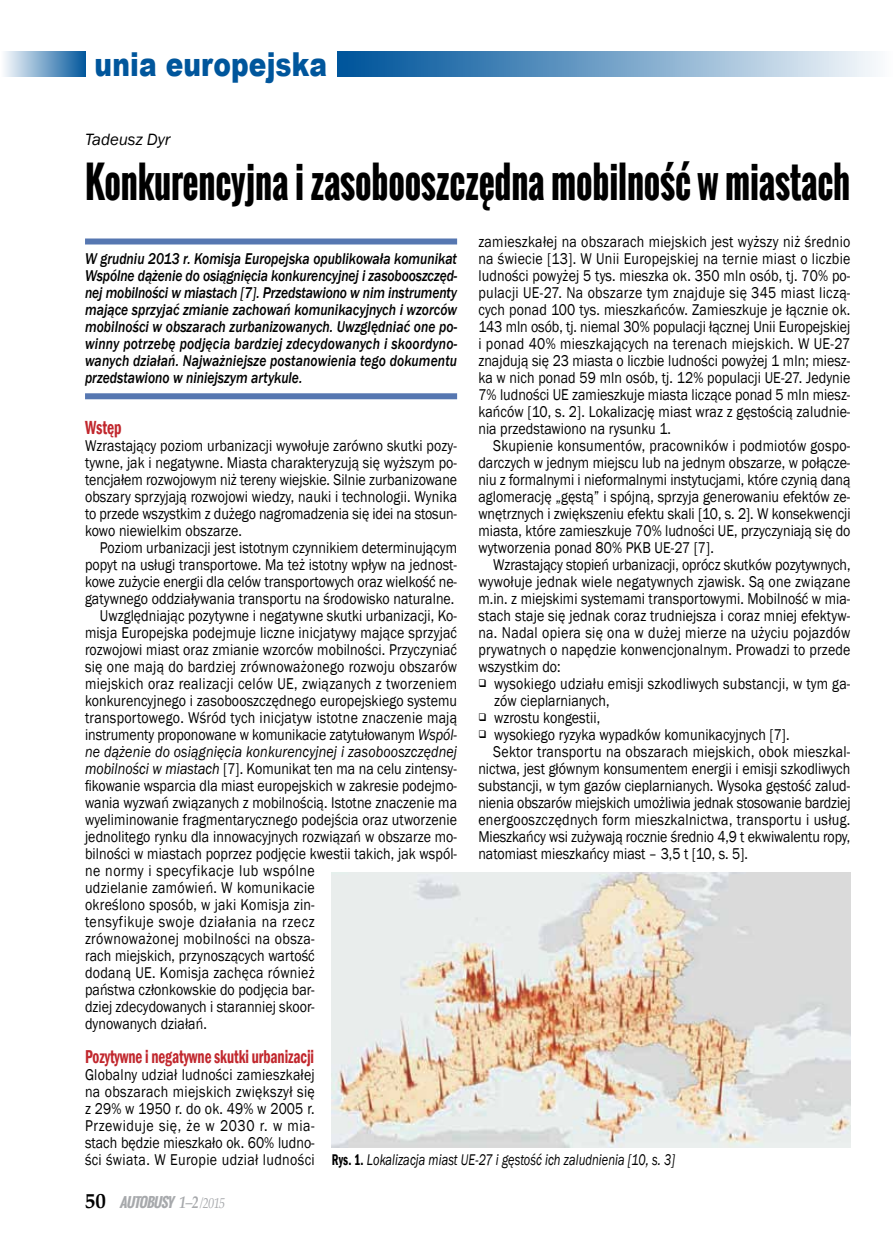
<style>
.page{position:relative;width:893px;height:1251px;background:#fff}
.page>*{position:absolute;margin:0;border:0;box-sizing:border-box;transform-origin:0 0}
.t1{font:700 42px "Oswald";letter-spacing:-.005em;color:#000;scale:.83 1}
.t2{font:900 33px "Arial";letter-spacing:.005em;color:#00569c;scale:.8 1}
.t3{font:600 condensed 19.5px "Franklin Gothic";letter-spacing:-.005em;color:#c1272d;scale:.8 1}
.t4{font:600 condensed 19.2px "Franklin Gothic";letter-spacing:-.005em;color:#c1272d;scale:.78 1}
.t5{font:italic 16.8px "Franklin Gothic";color:#000}
.t6{font:16.05px/17px "Franklin Gothic";letter-spacing:.005em;color:#000;text-align:justify;scale:.87 1}
.t7{font:italic 500 16.05px/17px "Franklin Gothic";color:#000;text-align:justify;scale:.85 1}
.t8{font:16.05px "Franklin Gothic";letter-spacing:.025em;color:#000;scale:.87 1}
.t9{font:italic 16.05px "Franklin Gothic";letter-spacing:.01em;color:#000;scale:.87 1}
.t10{font:16.05px "Franklin Gothic";letter-spacing:.04em;color:#000;scale:.87 1}
.t11{font:16.05px "Franklin Gothic";letter-spacing:.035em;color:#000;scale:.87 1}
.t12{font:italic 15.9px "Franklin Gothic";letter-spacing:.005em;color:#000;scale:.78 1}
.t13{font:italic 700 13.5px "Oswald";color:#a7a9ac}
.s1{font-style:italic}
.s2{font-weight:600;font-style:normal;font-stretch:condensed}
.s3{font-family:"Palatino Linotype";font-style:normal;font-size:21px;color:#000}
.s4{font-family:"Palatino Linotype";font-size:17.1px}
.s5{font-family:"Palatino Linotype";font-weight:400;font-size:14.85px}
</style>
<div class="page">
<div style="left:0;top:51px;width:85px;height:26px;background:linear-gradient(to right,#fff,#05599d)"></div>
<div style="left:337px;top:51px;width:556px;height:26px;background:linear-gradient(to right,#004f98,#f8fafc)"></div>
<div style="left:85px;top:238px;width:372px;height:6px;background:#5677b1"></div>
<div style="left:85px;top:393px;width:372px;height:6px;background:#5677b1"></div>
<img style="left:332px;top:872px;width:518px;height:275px">
<h2 class="t2" style="left:95px;top:40px;width:292px">unia europejska</h2>
<p class="t5" style="left:85px;top:128px;width:87px">Tadeusz Dyr</p>
<h1 class="t1" style="left:85px;top:151px;width:924px">Konkurencyjna i zasobooszczędna mobilność w miastach</h1>
<p class="t6" style="left:478px;top:233px;width:429px">zamieszkałej na obszarach miejskich jest wyższy niż średnio na świecie [13]. W Unii Europejskiej na ternie miast o liczbie ludności powyżej 5 tys. mieszka ok. 350 mln osób, tj. 70% po&shy;pulacji UE-27. Na obszarze tym znajduje się 345 miast liczą&shy;cych ponad 100 tys. mieszkańców. Zamieszkuje je łącznie ok.<br>143 mln osób, tj. niemal 30% populacji łącznej Unii Europejskiej i ponad 40% mieszkających na terenach miejskich. W UE-27 znajdują się 23 miasta o liczbie ludności powyżej 1 mln; miesz&shy;ka w nich ponad 59 mln osób, tj. 12% populacji UE-27. Jedynie 7% ludności UE zamieszkuje miasta liczące ponad 5 mln miesz&shy;kańców [10, s. 2]. Lokalizację miast wraz z gęstością zaludnie&shy;nia przedstawiono na rysunku 1.</p>
<p class="t6" style="left:478px;top:437px;width:429px;text-indent:15px">Skupienie konsumentów, pracowników i podmiotów gospo&shy;darczych w jednym miejscu lub na jednym obszarze, w połącze&shy;niu z formalnymi i nieformalnymi instytucjami, które czynią daną aglomerację „gęstą” i spójną, sprzyja generowaniu efektów ze&shy;wnętrznych i zwiększeniu efektu skali [10, s. 2]. W konsekwencji miasta, które zamieszkuje 70% ludności UE, przyczyniają się do wytworzenia ponad 80% PKB UE-27 [7].</p>
<p class="t6" style="left:478px;top:556px;width:429px;text-indent:15px">Wzrastający stopień urbanizacji, oprócz skutków pozytywnych, wywołuje jednak wiele negatywnych zjawisk. Są one związane m.in. z miejskimi systemami transportowymi. Mobilność w mia&shy;stach staje się jednak coraz trudniejsza i coraz mniej efektyw&shy;na. Nadal opiera się ona w dużej mierze na użyciu pojazdów prywatnych o napędzie konwencjonalnym. Prowadzi to przede wszystkim do:</p>
<p class="t6" style="left:494px;top:675px;width:411px">wysokiego udziału emisji szkodliwych substancji, w tym ga-</p>
<p class="t6" style="left:494px;top:692px;width:134px">zów cieplarnianych,</p>
<p class="t6" style="left:494px;top:709px;width:123px">wzrostu kongestii,</p>
<p class="t6" style="left:494px;top:726px;width:341px">wysokiego ryzyka wypadków komunikacyjnych [7].</p>
<p class="t6" style="left:493px;top:743px;width:412px">Sektor transportu na obszarach miejskich, obok mieszkal-</p>
<p class="t6" style="left:478px;top:760px;width:429px">nictwa, jest głównym konsumentem energii i emisji szkodliwych</p>
<p class="t6" style="left:478px;top:777px;width:429px">substancji, w tym gazów cieplarnianych. Wysoka gęstość zalud-</p>
<p class="t6" style="left:478px;top:794px;width:429px">nienia obszarów miejskich umożliwia jednak stosowanie bardziej</p>
<p class="t6" style="left:478px;top:811px;width:429px">energooszczędnych form mieszkalnictwa, transportu i usług.</p>
<p class="t6" style="left:478px;top:828px;width:429px">Mieszkańcy wsi zużywają rocznie średnio 4,9 t ekwiwalentu ropy,</p>
<p class="t6" style="left:478px;top:845px;width:311px">natomiast mieszkańcy miast – 3,5 t [10, s. 5].</p>
<p class="t7" style="left:85px;top:250px;width:439px">W grudniu 2013 r. Komisja Europejska opublikowała komunikat Wspólne dążenie do osiągnięcia konkurencyjnej i zasobooszczęd&shy;nej mobilności w miastach [7]. Przedstawiono w nim instrumenty mające sprzyjać zmianie zachowań komunikacyjnych i wzorców mobilności w obszarach zurbanizowanych. Uwzględniać one po&shy;winny potrzebę podjęcia bardziej zdecydowanych i skoordyno&shy;wanych działań. Najważniejsze postanowienia tego dokumentu przedstawiono w niniejszym artykule.</p>
<p class="t3" style="left:85px;top:414px;width:47px">Wstęp</p>
<p class="t6" style="left:85px;top:437px;width:429px">Wzrastający poziom urbanizacji wywołuje zarówno skutki pozy&shy;tywne, jak i negatywne. Miasta charakteryzują się wyższym po&shy;tencjałem rozwojowym niż tereny wiejskie. Silnie zurbanizowane obszary sprzyjają rozwojowi wiedzy, nauki i technologii. Wynika to przede wszystkim z dużego nagromadzenia się idei na stosun&shy;kowo niewielkim obszarze.</p>
<p class="t6" style="left:100px;top:539px;width:412px">Poziom urbanizacji jest istotnym czynnikiem determinującym</p>
<p class="t6" style="left:85px;top:556px;width:429px">popyt na usługi transportowe. Ma też istotny wpływ na jednost-</p>
<p class="t6" style="left:85px;top:573px;width:429px">kowe zużycie energii dla celów transportowych oraz wielkość ne-</p>
<p class="t6" style="left:85px;top:590px;width:426px">gatywnego oddziaływania transportu na środowisko naturalne.</p>
<p class="t6" style="left:100px;top:607px;width:412px">Uwzględniając pozytywne i negatywne skutki urbanizacji, Ko-</p>
<p class="t6" style="left:85px;top:624px;width:429px">misja Europejska podejmuje liczne inicjatywy mające sprzyjać</p>
<p class="t6" style="left:85px;top:641px;width:429px">rozwojowi miast oraz zmianie wzorców mobilności. Przyczyniać</p>
<p class="t6" style="left:85px;top:658px;width:429px">się one mają do bardziej zrównoważonego rozwoju obszarów</p>
<p class="t8" style="left:85px;top:673px;width:429px">miejskich oraz realizacji celów UE, związanych z tworzeniem</p>
<p class="t6" style="left:85px;top:692px;width:429px">konkurencyjnego i zasobooszczędnego europejskiego systemu</p>
<p class="t6" style="left:85px;top:709px;width:429px">transportowego. Wśród tych inicjatyw istotne znaczenie mają</p>
<p class="t6" style="left:85px;top:726px;width:429px">instrumenty proponowane w komunikacie zatytułowanym <span class="s1">Wspól-</span></p>
<p class="t9" style="left:85px;top:741px;width:429px">ne dążenie do osiągnięcia konkurencyjnej i zasobooszczędnej</p>
<p class="t6" style="left:85px;top:760px;width:429px"><span class="s1">mobilności w miastach</span> [7]. Komunikat ten ma na celu zintensy-</p>
<p class="t6" style="left:85px;top:777px;width:429px">fikowanie wsparcia dla miast europejskich w zakresie podejmo-</p>
<p class="t6" style="left:85px;top:794px;width:429px">wania wyzwań związanych z mobilnością. Istotne znaczenie ma</p>
<p class="t6" style="left:85px;top:811px;width:429px">wyeliminowanie fragmentarycznego podejścia oraz utworzenie</p>
<p class="t6" style="left:85px;top:828px;width:429px">jednolitego rynku dla innowacyjnych rozwiązań w obszarze mo-</p>
<p class="t6" style="left:85px;top:845px;width:429px">bilności w miastach poprzez podjęcie kwestii takich, jak wspól-</p>
<p class="t11" style="left:85px;top:860px;width:265px">ne normy i specyfikacje lub wspólne</p>
<p class="t6" style="left:85px;top:879px;width:266px">udzielanie zamówień. W komunikacie</p>
<p class="t6" style="left:85px;top:895px;width:266px">określono sposób, w jaki Komisja zin-</p>
<p class="t10" style="left:85px;top:911px;width:266px">tensyfikuje swoje działania na rzecz</p>
<p class="t8" style="left:85px;top:928px;width:266px">zrównoważonej mobilności na obsza-</p>
<p class="t6" style="left:85px;top:946px;width:266px">rach miejskich, przynoszących wartość</p>
<p class="t6" style="left:85px;top:963px;width:266px">dodaną UE. Komisja zachęca również</p>
<p class="t6" style="left:85px;top:980px;width:266px">państwa członkowskie do podjęcia bar-</p>
<p class="t6" style="left:85px;top:997px;width:266px">dziej zdecydowanych i staranniej skoor-</p>
<p class="t6" style="left:85px;top:1014px;width:142px">dynowanych działań.</p>
<p class="t4" style="left:85px;top:1043px;width:295px">Pozytywne i negatywne skutki urbanizacji</p>
<p class="t6" style="left:85px;top:1065px;width:266px">Globalny udział ludności zamieszkałej na obszarach miejskich zwiększył się z 29% w 1950 r. do ok. 49% w 2005 r.<br>Przewiduje się, że w 2030 r. w mia&shy;stach będzie mieszkało ok. 60% ludno&shy;ści świata. W Europie udział ludności</p>
<p class="t12" style="left:332px;top:1149px;width:442px"><span class="s2">Rys. 1.</span> Lokalizacja miast UE-27 i gęstość ich zaludnienia [10, s. 3]</p>
<p class="t13" style="left:85px;top:1191px;width:142px"><span class="s3">50</span> AUTOBUSY <span class="s4">1–2</span> <span class="s5">/2015</span></p>
</div>
